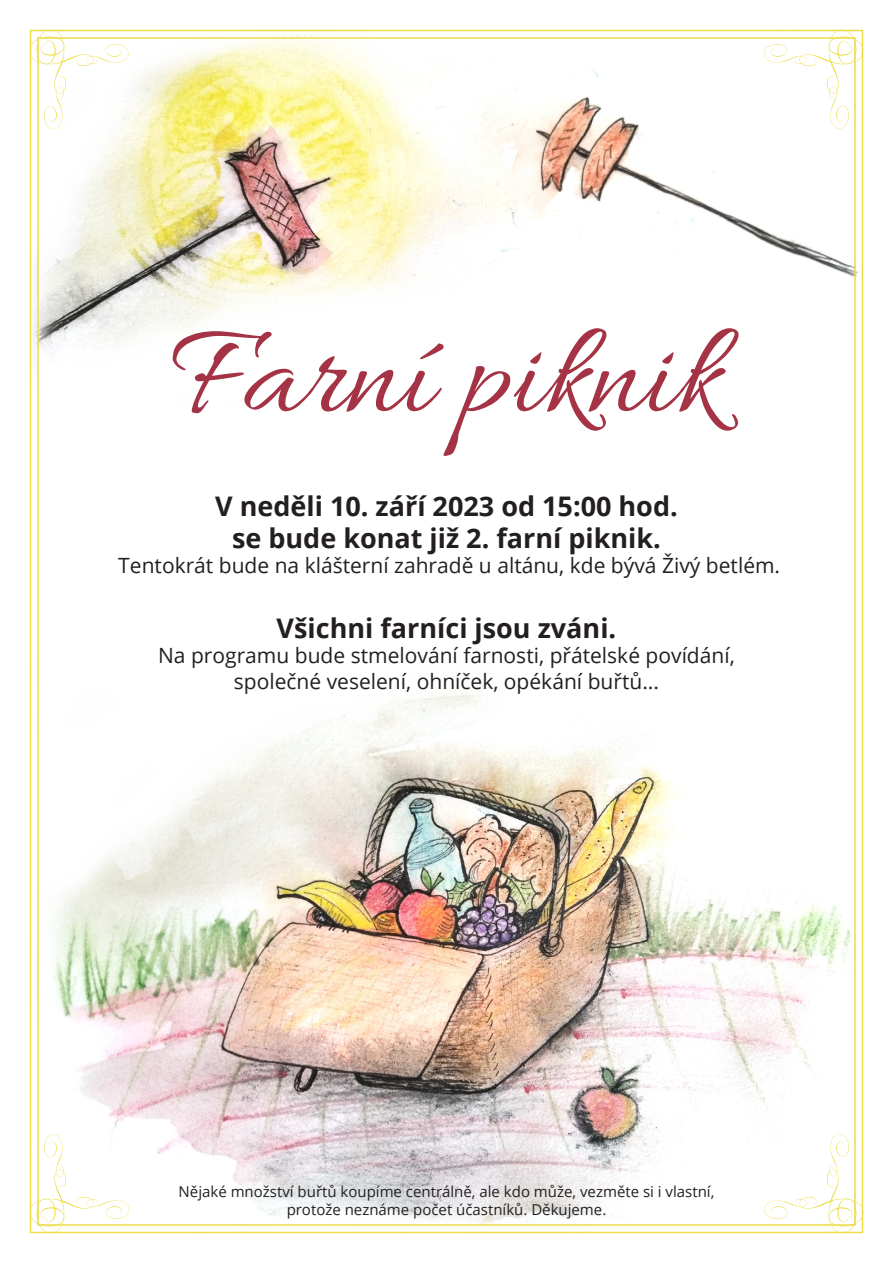
<style>
.page{position:relative;width:893px;height:1263px;background:#fff}
.page>*{position:absolute;margin:0;border:0;box-sizing:border-box;transform-origin:0 0}
.t1{font:135px "Allura";color:#a43445}
.t2{font:700 27px "Open Sans";color:#231f20}
.t3{font:21px "Open Sans";color:#231f20}
.t4{font:15px "Open Sans";color:#231f20}
</style>
<div class="page">
<img style="left:29px;top:29px;width:835px;height:1205px">
<svg style="left:30px;top:30px;width:99px;height:99px"></svg>
<svg style="left:764px;top:30px;width:99px;height:99px"></svg>
<svg style="left:30px;top:1134px;width:99px;height:99px"></svg>
<svg style="left:764px;top:1134px;width:99px;height:99px"></svg>
<p class="t1" style="left:171px;top:300px;width:552px">Farní piknik</p>
<p class="t2" style="left:215px;top:487px;width:464px">V neděli 10. září 2023 od 15:00 hod.</p>
<p class="t2" style="left:232px;top:519px;width:430px">se bude konat již 2. farní piknik.</p>
<p class="t3" style="left:118px;top:551px;width:663px">Tentokrát bude na klášterní zahradě u altánu, kde bývá Živý betlém.</p>
<p class="t2" style="left:277px;top:609px;width:341px">Všichni farníci jsou zváni.</p>
<p class="t3" style="left:158px;top:641px;width:578px">Na programu bude stmelování farnosti, přátelské povídání,</p>
<p class="t3" style="left:234px;top:667px;width:427px">společné veselení, ohníček, opékání buřtů...</p>
<p class="t4" style="left:179px;top:1181px;width:537px">Nějaké množství buřtů koupíme centrálně, ale kdo může, vezměte si i vlastní,</p>
<p class="t4" style="left:287px;top:1199px;width:321px">protože neznáme počet účastníků. Děkujeme.</p>
</div>
